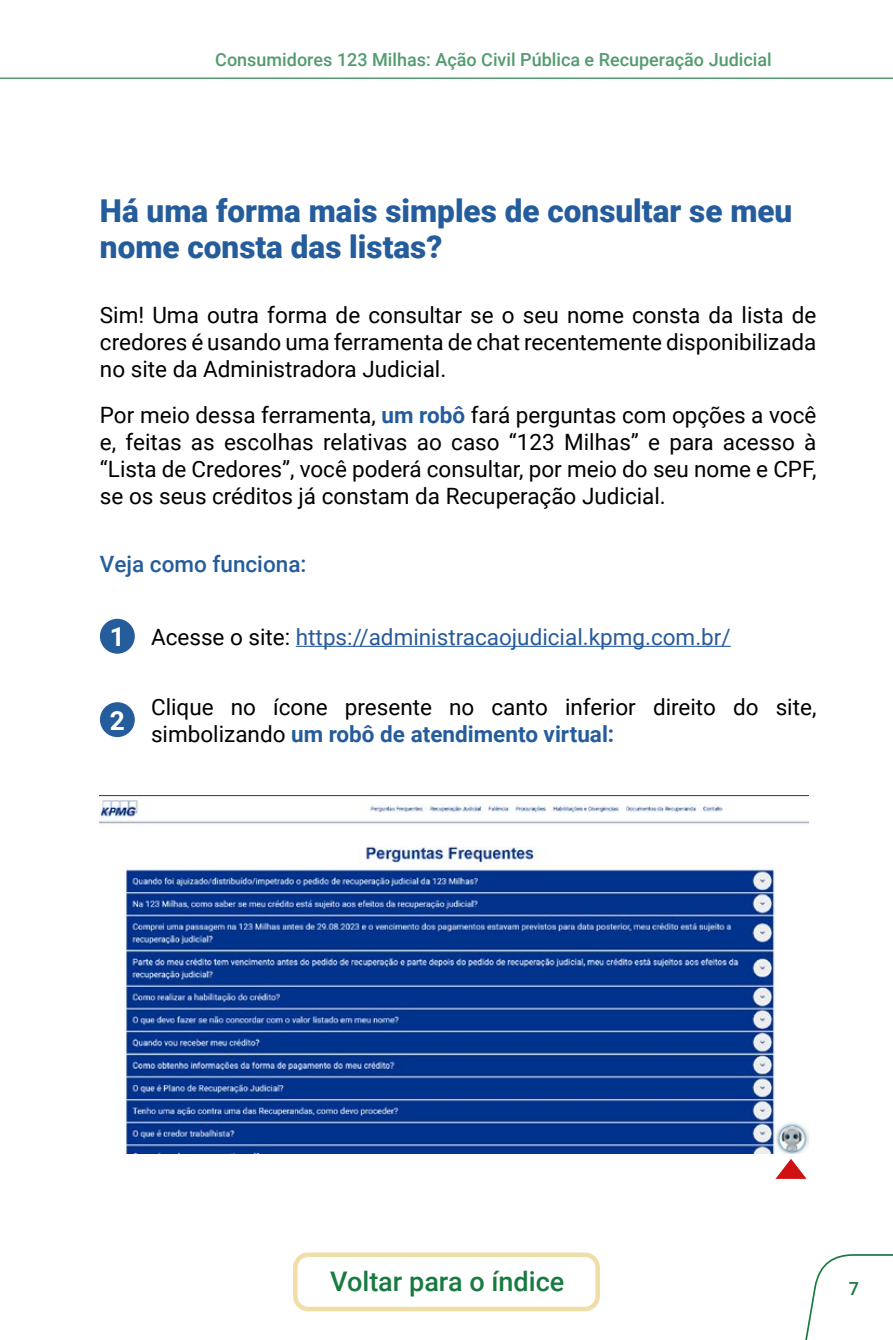
<style>
.page{position:relative;width:893px;height:1340px;background:#fff}
.page>*{position:absolute;margin:0;border:0;box-sizing:border-box;transform-origin:0 0}
.t1{font:900 31.5px/36px "Roboto";color:#245c9c}
.t2{font:500 27px "Roboto";color:#177a3f}
.t3{font:700 26.32px "Roboto";color:#fff}
.t4{font:22.5px/27px "Roboto";color:#000;text-align:justify}
.t5{font:22.5px "Roboto";color:#275b9b}
.t6{font:500 22.5px "Roboto";color:#245c9c}
.t7{font:500 18px "Roboto";color:#539b6f}
.t8{font:500 18px "Roboto";color:#177a3f}
.s1{font-weight:700;color:#245c9c}
.s2{color:#000}
</style>
<div class="page">
<hr style="left:0;top:78px;width:893px;height:1px;background:#1a7a3f">
<svg style="left:805px;top:1254px;width:88px;height:85px"></svg>
<hr style="left:296px;top:645px;width:435px;height:2px;background:#275b9b">
<div style="left:100px;top:619px;width:35px;height:34px;background:#245c9c;border-radius:50%"></div>
<div style="left:100px;top:702px;width:35px;height:35px;background:#245c9c;border-radius:50%"></div>
<img style="left:100px;top:795px;width:708px;height:358px">
<svg style="left:776px;top:1159px;width:30px;height:19px"></svg>
<div style="left:293px;top:1252px;width:307px;height:59px;border:4px solid #f0dea6;border-radius:13px"></div>
<p class="t7" style="left:215px;top:47px;width:558px">Consumidores 123 Milhas: Ação Civil Pública e Recuperação Judicial</p>
<h1 class="t1" style="left:100px;top:191px;width:694px">Há uma forma mais simples de consultar se meu nome consta das listas?</h1>
<p class="t4" style="left:100px;top:300px;width:718px">Sim! Uma outra forma de consultar se o seu nome consta da lista de credores é usando uma ferramenta de chat recentemente disponibilizada no site da Administradora Judicial.</p>
<p class="t4" style="left:100px;top:401px;width:718px">Por meio dessa ferramenta, <span class="s1">um robô</span> fará perguntas com opções a você e, feitas as escolhas relativas ao caso “123 Milhas” e para acesso à “Lista de Credores”, você poderá consultar, por meio do seu nome e CPF, se os seus créditos já constam da Recuperação Judicial.</p>
<p class="t6" style="left:100px;top:548px;width:208px">Veja como funciona:</p>
<p class="t3" style="left:110px;top:618px;width:17px">1</p>
<p class="t3" style="left:110px;top:702px;width:17px">2</p>
<p class="t5" style="left:151px;top:621px;width:581px"><span class="s2">Acesse o site:</span> https://administracaojudicial.kpmg.com.br/</p>
<p class="t4" style="left:151px;top:693px;width:667px">Clique no ícone presente no canto inferior direito do site, simbolizando <span class="s1">um robô de atendimento virtual:</span></p>
<p class="t2" style="left:330px;top:1262px;width:236px">Voltar para o índice</p>
<p class="t8" style="left:849px;top:1275px;width:12px">7</p>
</div>
